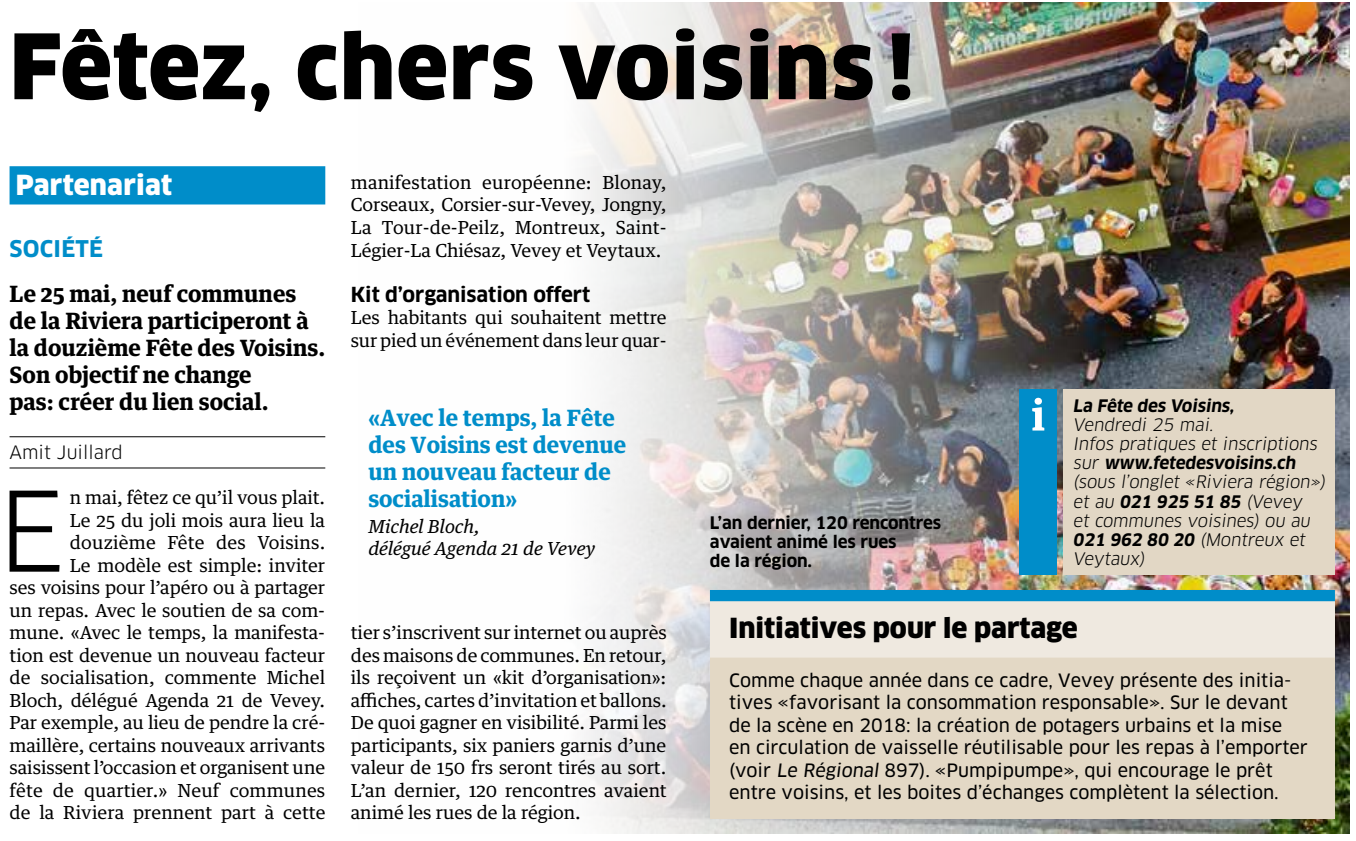
<style>
.page{position:relative;width:1356px;height:841px;background:#fff}
.page>*{position:absolute;margin:0;border:0;box-sizing:border-box;transform-origin:0 0}
.t1{font:108px "Clan OT";color:#000}
.t2{font:900 87.75px "Clan OT";letter-spacing:.01em;color:#000}
.t3{font:900 27px "Clan OT";color:#000}
.t4{font:900 27px "Clan OT";letter-spacing:.01em;color:#fff}
.t5{font:700 22.5px/27px "Guardian Text Egyp";color:#000}
.t6{font:700 22.5px/27px "Guardian Text Egyp";color:#008dc9}
.t7{font:700 22.5px "Clan OT";letter-spacing:.01em;color:#008dc9}
.t8{font:700 20.25px "Clan OT";letter-spacing:-.005em;color:#000}
.t9{font:18px/22.5px "Guardian Text Egyp";letter-spacing:-.005em;color:#000;text-align:justify}
.t10{font:18px/22.5px "Clan OT News";color:#000}
.t11{font:italic 18px/22.5px "Guardian Text Egyp";color:#000}
.t12{font:18px "Clan OT";color:#000}
.t13{font:16.88px/19.1px "Clan OT";color:#000}
.t14{font:700 16.88px/19.1px "Clan OT";letter-spacing:-.005em;color:#000}
.s1{font-weight:700}
</style>
<div class="page">
<img style="left:584px;top:2px;width:765px;height:831px">
<hr style="left:40px;top:840px;width:1309px;height:1px;background:#ebe9e6">
<div style="left:10px;top:166px;width:315px;height:38px;background:#008dc9"></div>
<hr style="left:10px;top:467px;width:315px;height:1px;background:#000">
<hr style="left:10px;top:436px;width:315px;height:1px;background:#000">
<div style="left:1019px;top:389px;width:38px;height:185px;background:#008dc9"></div>
<svg style="left:1032px;top:398px;width:12px;height:32px"></svg>
<div style="left:1063px;top:389px;width:272px;height:185px;background:#e2d7c5"></div>
<div style="left:710px;top:590px;width:625px;height:228px;background:#e3d8c5"></div>
<div style="left:710px;top:590px;width:625px;height:67px;background:#efe9e0"></div>
<div style="left:710px;top:590px;width:625px;height:11px;background:#008dc9"></div>
<h2 class="t2" style="left:10px;top:15px;width:906px">Fêtez, chers voisins !</h2>
<h3 class="t4" style="left:16px;top:169px;width:158px">Partenariat</h3>
<p class="t7" style="left:10px;top:235px;width:95px">SOCIÉTÉ</p>
<p class="t5" style="left:10px;top:278px;width:317px">Le 25 mai, neuf communes de la Riviera participeront à la douzième Fête des Voisins.<br>Son objectif ne change<br>pas: créer du lien social.</p>
<p class="t12" style="left:10px;top:441px;width:115px">Amit Juillard</p>
<h1 class="t1" style="left:-2px;top:467px;width:69px">E</h1>
<p class="t9" style="left:10px;top:484px;width:317px;text-align:right">n mai, fêtez ce qu’il vous plait.<br>Le 25 du joli mois aura lieu la douzième Fête des Voisins.<br>Le modèle est simple: inviter<br>ses voisins pour l’apéro ou à partager un repas. Avec le soutien de sa com&shy;mune. «Avec le temps, la manifesta&shy;tion est devenue un nouveau facteur de socialisation, commente Michel Bloch, délégué Agenda 21 de Vevey.<br>Par exemple, au lieu de pendre la cré&shy;maillère, certains nouveaux arrivants saisissent l’occasion et organisent une fête de quartier.» Neuf communes de la Riviera prennent part à cette</p>
<p class="t9" style="left:351px;top:169px;width:317px">manifestation européenne: Blonay, Corseaux, Corsier-sur-Vevey, Jongny, La Tour-de-Peilz, Montreux, Saint-Légier-La Chiésaz, Vevey et Veytaux.</p>
<p class="t8" style="left:351px;top:282px;width:241px">Kit d’organisation offert</p>
<p class="t9" style="left:351px;top:304px;width:317px">Les habitants qui souhaitent mettre sur pied un événement dans leur quar-</p>
<p class="t6" style="left:368px;top:402px;width:259px">«Avec le temps, la Fête des Voisins est devenue un nouveau facteur de socialisation»</p>
<p class="t11" style="left:368px;top:513px;width:229px">Michel Bloch,<br>délégué Agenda 21 de Vevey</p>
<p class="t14" style="left:710px;top:513px;width:233px">L’an dernier, 120 rencontres avaient animé les rues<br>de la région.</p>
<p class="t14" style="left:1073px;top:396px;width:165px">La Fête des Voisins,</p>
<p class="t13" style="left:1073px;top:415px;width:257px">Vendredi 25 mai.<br>Infos pratiques et inscriptions sur <span class="s1">www.fetedesvoisins.ch </span>(sous l’onglet «Riviera région») et au <span class="s1">021 925 51 85</span> (Vevey<br>et communes voisines) ou au<br><span class="s1">021 962 80 20</span> (Montreux et<br>Veytaux)</p>
<p class="t9" style="left:351px;top:619px;width:317px">tier s’inscrivent sur internet ou auprès des maisons de communes. En retour, ils reçoivent un «kit d’organisation»: affiches, cartes d’invitation et ballons.<br>De quoi gagner en visibilité. Parmi les participants, six paniers garnis d’une valeur de 150 frs seront tirés au sort.<br>L’an dernier, 120 rencontres avaient animé les rues de la région.</p>
<h3 class="t3" style="left:729px;top:612px;width:350px">Initiatives pour le partage</h3>
<p class="t10" style="left:729px;top:668px;width:580px">Comme chaque année dans ce cadre, Vevey présente des initia&shy;tives «favorisant la consommation responsable». Sur le devant de la scène en 2018: la création de potagers urbains et la mise en circulation de vaisselle réutilisable pour les repas à l’emporter (voir Le Régional 897). «Pumpipumpe», qui encourage le prêt entre voisins, et les boites d’échanges complètent la sélection.</p>
</div>
